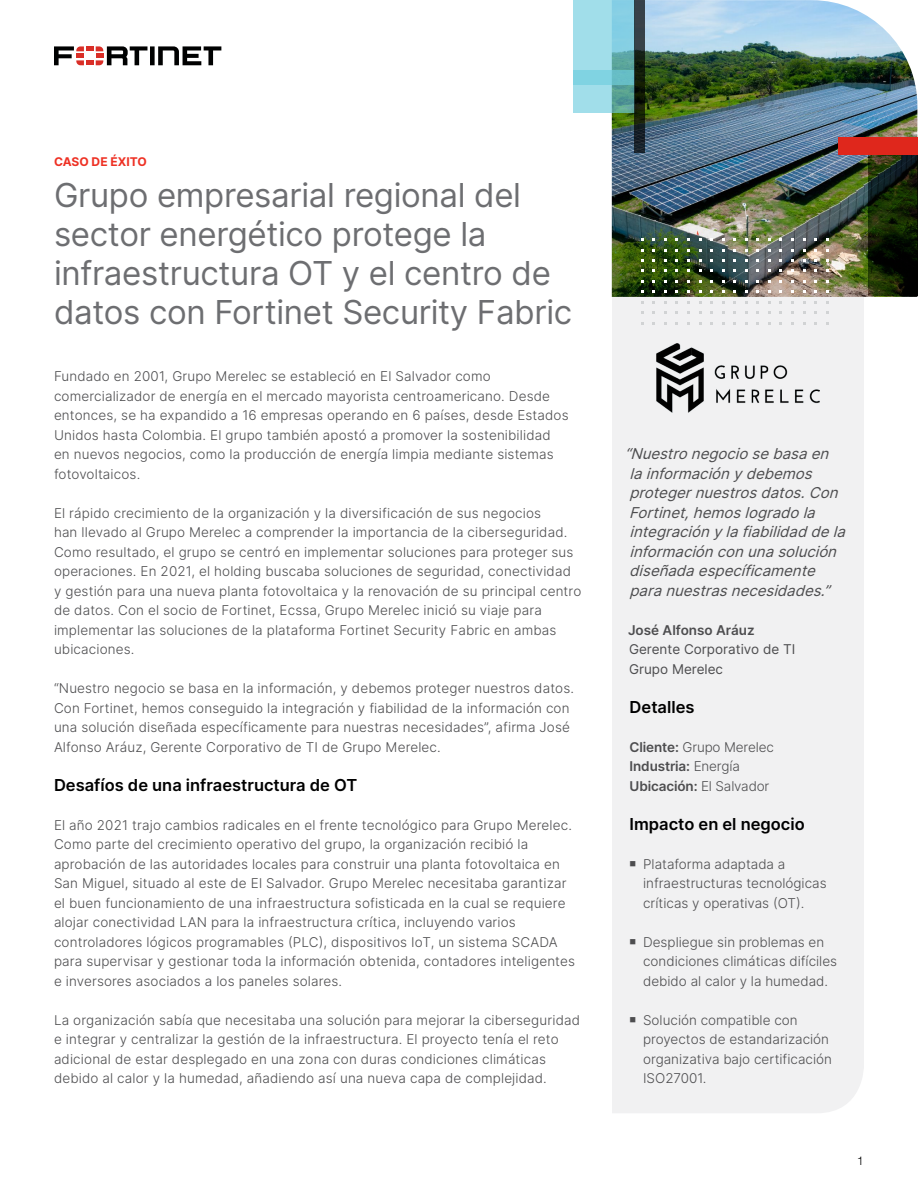
<style>
.page{position:relative;width:918px;height:1188px;background:#fff}
.page>*{position:absolute;margin:0;border:0;box-sizing:border-box;transform-origin:0 0}
.t1{font:900 265.5px "Helvetica Neue LT Pro";color:#4d4d4f}
.Main_Title{font:33px/39px "Inter";letter-spacing:-.01em;color:#6d6e71}
.Body_Copy_SUBHEAD__B{font:600 16.5px "Inter";color:#000}
.Sidebar_headline__Bl{font:600 16.5px "Inter";color:#000}
.INSET_QUOTE{font:italic 15px/19.5px "Inter";color:#4d4d4f}
.Body_Copy{font:300 13.5px/19.5px "Inter";letter-spacing:.01em;color:#4d4d4f}
.INSET_QUOTE-2{font:13.5px/19.5px "Inter";color:#4d4d4f}
.Sidebar_Copy{font:300 13.5px/19.5px "Inter";letter-spacing:-.01em;color:#4d4d4f}
.Sidebar_Copy-2{font:600 13.5px "Inter";letter-spacing:-.01em;color:#4d4d4f}
.Document_type{font:700 12px "Inter";color:#ee3124}
.t2{font:300 12px "Helvetica Neue LT Pro";color:#000}
.s1{font-weight:600}
.s2{font-weight:300}
</style>
<div class="page">
<div style="left:612px;top:297px;width:252px;height:816px;background:#f1f1f2"></div>
<img style="left:612px;top:0;width:305px;height:297px">
<svg style="left:868px;top:155px;width:50px;height:141px;background:#131f08"></svg>
<svg style="left:573px;top:0;width:61px;height:70px;background:#92d4e1"></svg>
<svg style="left:573px;top:70px;width:61px;height:43px;background:#81c8cf"></svg>
<div style="left:839px;top:137px;width:79px;height:18px;background:#df271c"></div>
<svg style="left:634px;top:0;width:10px;height:153px;background:#1f2a25"></svg>
<svg style="left:54px;top:46px;width:167px;height:19px"></svg>
<img style="left:657px;top:343px;width:162px;height:69px">
<p class="Document_type" style="left:54px;top:153px;width:94px">CASO DE ÉXITO</p>
<p class="Main_Title" style="left:54px;top:174px;width:520px">Grupo empresarial regional del sector energético protege la infraestructura OT y el centro de datos con Fortinet Security Fabric</p>
<h1 class="t1" style="left:-27px;top:716px;width:941px;rotate:-30deg">DRAFT</h1>
<p class="Body_Copy" style="left:54px;top:366px;width:516px">Fundado en 2001, Grupo Merelec se estableció en El Salvador como comercializador de energía en el mercado mayorista centroamericano. Desde entonces, se ha expandido a 16 empresas operando en 6 países, desde Estados Unidos hasta Colombia. El grupo también apostó a promover la sostenibilidad en nuevos negocios, como la producción de energía limpia mediante sistemas fotovoltaicos.</p>
<p class="Body_Copy" style="left:54px;top:503px;width:529px">El rápido crecimiento de la organización y la diversificación de sus negocios<br>han llevado al Grupo Merelec a comprender la importancia de la ciberseguridad.<br>Como resultado, el grupo se centró en implementar soluciones para proteger sus operaciones. En 2021, el holding buscaba soluciones de seguridad, conectividad y gestión para una nueva planta fotovoltaica y la renovación de su principal centro de datos. Con el socio de Fortinet, Ecssa, Grupo Merelec inició su viaje para implementar las soluciones de la plataforma Fortinet Security Fabric en ambas ubicaciones.</p>
<p class="Body_Copy" style="left:54px;top:678px;width:522px">“Nuestro negocio se basa en la información, y debemos proteger nuestros datos.<br>Con Fortinet, hemos conseguido la integración y fiabilidad de la información con una solución diseñada específicamente para nuestras necesidades”, afirma José Alfonso Aráuz, Gerente Corporativo de TI de Grupo Merelec.</p>
<p class="Body_Copy_SUBHEAD__B" style="left:54px;top:772px;width:305px">Desafíos de una infraestructura de OT</p>
<p class="Body_Copy" style="left:54px;top:815px;width:523px">El año 2021 trajo cambios radicales en el frente tecnológico para Grupo Merelec.<br>Como parte del crecimiento operativo del grupo, la organización recibió la aprobación de las autoridades locales para construir una planta fotovoltaica en San Miguel, situado al este de El Salvador. Grupo Merelec necesitaba garantizar el buen funcionamiento de una infraestructura sofisticada en la cual se requiere alojar conectividad LAN para la infraestructura crítica, incluyendo varios controladores lógicos programables (PLC), dispositivos IoT, un sistema SCADA para supervisar y gestionar toda la información obtenida, contadores inteligentes e inversores asociados a los paneles solares.</p>
<p class="Body_Copy" style="left:54px;top:1010px;width:528px">La organización sabía que necesitaba una solución para mejorar la ciberseguridad e integrar y centralizar la gestión de la infraestructura. El proyecto tenía el reto adicional de estar desplegado en una zona con duras condiciones climáticas debido al calor y la humedad, añadiendo así una nueva capa de complejidad.</p>
<p class="INSET_QUOTE" style="left:629px;top:443px;width:223px;text-indent:-5px">“Nuestronegociosebasaen lainformaciónydebemos protegernuestrosdatos.Con<br>Fortinet,hemoslogradola integraciónylafiabilidaddela informaciónconunasolución diseñadaespecíficamente paranuestrasnecesidades.”</p>
<p class="INSET_QUOTE-2" style="left:628px;top:620px;width:169px"><span class="s1">José Alfonso Aráuz<br></span>Gerente Corporativo de TI<br>Grupo Merelec</p>
<p class="Sidebar_headline__Bl" style="left:630px;top:694px;width:66px">Detalles</p>
<p class="Sidebar_Copy" style="left:630px;top:737px;width:146px"><span class="s1">Cliente:</span> Grupo Merelec<br><span class="s1">Industria:</span> Energía</p>
<p class="Sidebar_Copy-2" style="left:630px;top:776px;width:141px">Ubicación: <span class="s2">El Salvador</span></p>
<p class="Sidebar_headline__Bl" style="left:630px;top:811px;width:177px">Impacto en el negocio</p>
<p class="Body_Copy" style="left:643px;top:854px;width:185px;text-indent:-14px">■ Plataforma adaptada a infraestructuras tecnológicas críticas y operativas (OT).</p>
<p class="Body_Copy" style="left:643px;top:932px;width:196px;text-indent:-14px">■ Despliegue sin problemas en condiciones climáticas difíciles debido al calor y la humedad.</p>
<p class="Body_Copy" style="left:643px;top:1010px;width:190px;text-indent:-14px">■ Solución compatible con proyectos de estandarización organizativa bajo certificación<br>ISO27001.</p>
<p class="t2" style="left:857px;top:1154px;width:8px">1</p>
</div>
